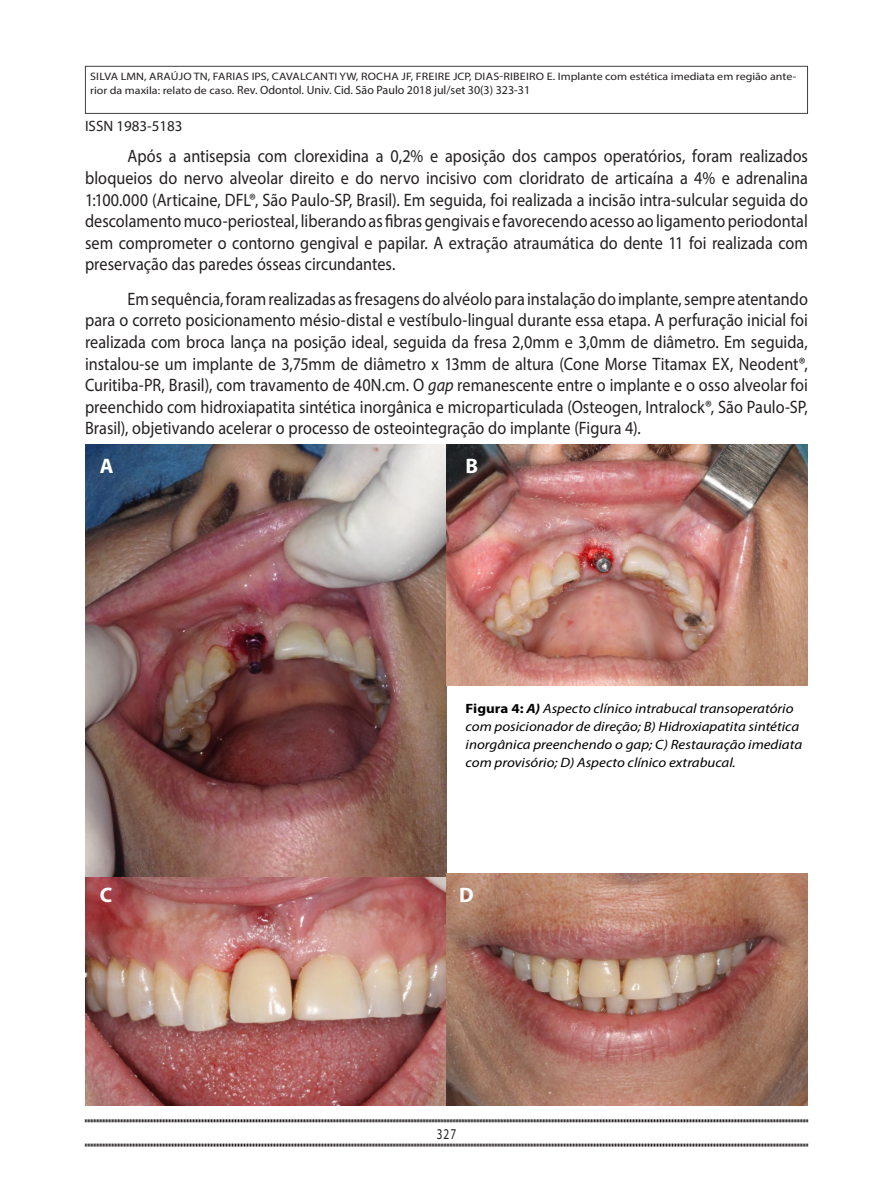
<style>
.page{position:relative;width:893px;height:1191px;background:#fff}
.page>*{position:absolute;margin:0;border:0;box-sizing:border-box;transform-origin:0 0}
.t1{font:700 21px "Myriad Pro";color:#fff}
.texto-miolo{font:18px/21.6px "Myriad Pro";color:#231f20;text-align:justify;scale:.9 1}
.t2{font:15px "Myriad Pro";color:#231f20}
.t3{font:15px "Myriad Pro";color:#231f20;scale:.75 1}
.legenda{font:italic 13.5px/18px "Myriad Pro";color:#000;scale:1.11 1}
.t4{font:12px "Myriad Pro";color:#231f20}
.t5{font:10.8px "Myriad Pro";color:#231f20;scale:1.11 1}
.s1{font-size:10.8px}
.s2{font-style:italic}
.s3{font-weight:700;font-style:normal}
.s4{font-weight:700}
</style>
<div class="page">
<svg style="left:85px;top:1119px;width:723px;height:3px"></svg>
<svg style="left:85px;top:1143px;width:723px;height:4px"></svg>
<div style="left:85px;top:66px;width:723px;height:48px;border:1px solid #404040"></div>
<img style="left:85px;top:444px;width:361px;height:662px">
<img style="left:446px;top:444px;width:362px;height:241px">
<img style="left:446px;top:873px;width:362px;height:233px">
<p class="t5" style="left:90px;top:70px;width:638px">SILVA LMN, ARAÚJO TN, FARIAS IPS, CAVALCANTI YW, ROCHA JF, FREIRE JCP, DIAS-RIBEIRO E. Implante com estética imediata em região ante-</p>
<p class="t4" style="left:90px;top:83px;width:442px"><span class="s1">rior da maxila: relato de caso.</span> Rev. Odontol. Univ. Cid. São Paulo 2018 jul/set 30(3) 323-31</p>
<p class="t2" style="left:85px;top:117px;width:99px">ISSN 1983-5183</p>
<p class="texto-miolo" style="left:85px;top:145px;width:805px;text-indent:43px">Após a antisepsia com clorexidina a 0,2% e aposição dos campos operatórios, foram realizados bloqueios do nervo alveolar direito e do nervo incisivo com cloridrato de articaína a 4% e adrenalina 1:100.000 (Articaine, DFL®, São Paulo-SP, Brasil). Em seguida, foi realizada a incisão intra-sulcular seguida do descolamento muco-periosteal, liberando as fibras gengivais e favorecendo acesso ao ligamento periodontal sem comprometer o contorno gengival e papilar. A extração atraumática do dente 11 foi realizada com preservação das paredes ósseas circundantes.</p>
<p class="texto-miolo" style="left:85px;top:288px;width:805px;text-indent:43px">Em sequência, foram realizadas as fresagens do alvéolo para instalação do implante, sempre atentando para o correto posicionamento mésio-distal e vestíbulo-lingual durante essa etapa. A perfuração inicial foi realizada com broca lança na posição ideal, seguida da fresa 2,0mm e 3,0mm de diâmetro. Em seguida, instalou-se um implante de 3,75mm de diâmetro x 13mm de altura (Cone Morse Titamax EX, Neodent®, Curitiba-PR, Brasil), com travamento de 40N.cm. O <span class="s2">gap</span> remanescente entre o implante e o osso alveolar foi preenchido com hidroxiapatita sintética inorgânica e microparticulada (Osteogen, Intralock®, São Paulo-SP, Brasil), objetivando acelerar o processo de osteointegração do implante (Figura 4).</p>
<p class="t1" style="left:100px;top:452px;width:15px">A</p>
<p class="t1" style="left:466px;top:452px;width:14px">B</p>
<p class="legenda" style="left:466px;top:699px;width:305px"><span class="s3">Figura 4:</span> <span class="s4">A)</span> Aspecto clínico intrabucal transoperatório com posicionador de direção; B) Hidroxiapatita sintética inorgânica preenchendo o gap; C) Restauração imediata com provisório; D) Aspecto clínico extrabucal.</p>
<p class="t1" style="left:100px;top:881px;width:14px">C</p>
<p class="t1" style="left:459px;top:881px;width:16px">D</p>
<p class="t3" style="left:437px;top:1125px;width:28px">327</p>
</div>
